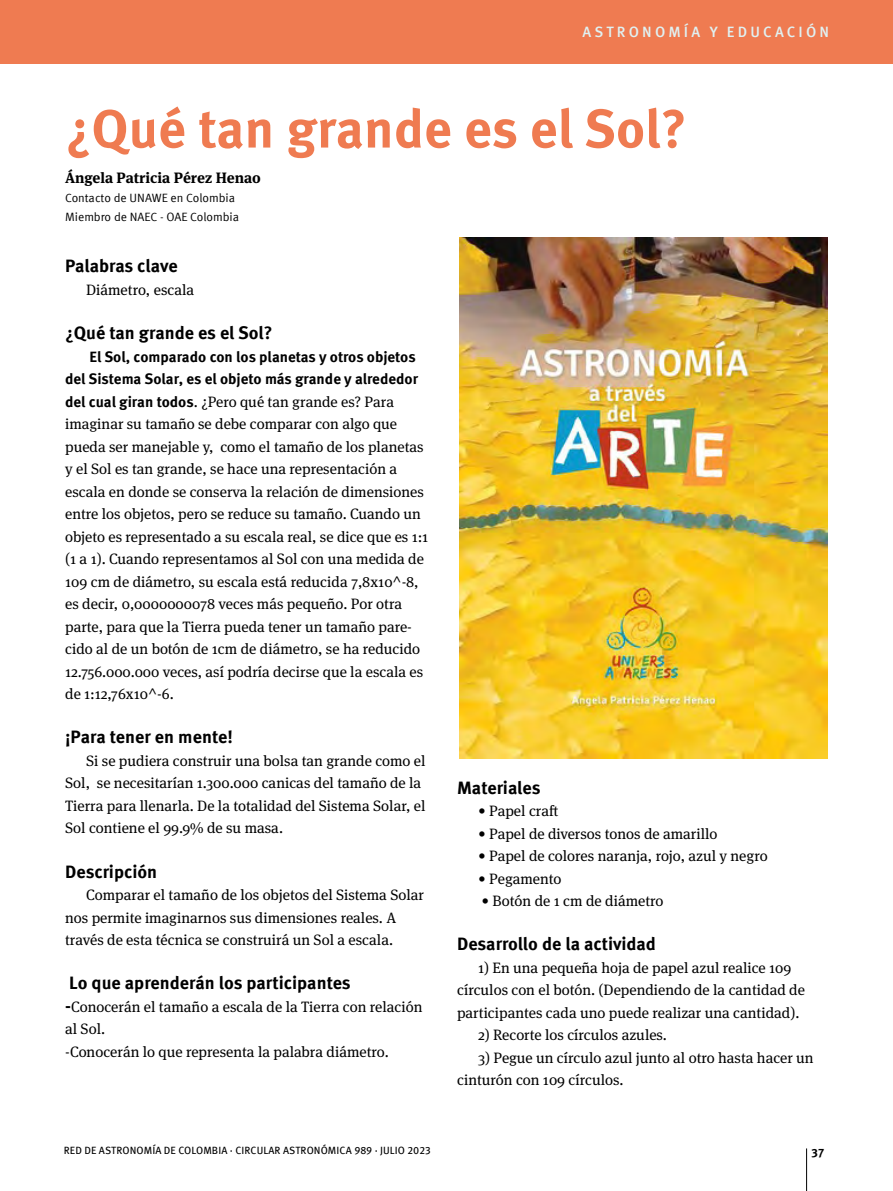
<style>
.page{position:relative;width:893px;height:1191px;background:#fff}
.page>*{position:absolute;margin:0;border:0;box-sizing:border-box;transform-origin:0 0}
.t1{font:700 54px "Meta Pro";color:#ef7b51}
.t2{font:700 18px "Meta Pro";color:#000}
.t3{font:15px/22.5px "Meta Serif Pro";color:#000}
.t4{font:700 15px/22.5px "Meta Pro";color:#000;text-align:right}
.t5{font:700 15px "Meta Serif Pro";color:#000}
.t6{font:500 15px "Meta Pro";letter-spacing:.21em;color:#e0f1f2}
.t7{font:12px/18.9px "Meta Pro";color:#000}
.t8{font:700 12px "Meta Pro";color:#000}
.t9{font:10.5px "Meta Pro";letter-spacing:.01em;color:#000}
.s1{font-family:"Meta Pro";font-weight:700}
.s2{font-family:"Meta Pro";font-weight:700;font-size:18px}
</style>
<div class="page">
<hr style="left:806px;top:1148px;width:1px;height:43px;background:#000">
<div style="left:0;top:0;width:893px;height:64px;background:#ef7b51"></div>
<img style="left:459px;top:237px;width:369px;height:521px">
<p class="t6" style="left:582px;top:21px;width:248px">ASTRONOMÍA Y EDUCACIÓN</p>
<h1 class="t1" style="left:65px;top:87px;width:623px">¿Qué tan grande es el Sol?</h1>
<p class="t5" style="left:65px;top:166px;width:197px">Ángela Patricia Pérez Henao</p>
<p class="t7" style="left:65px;top:188px;width:175px">Contacto de UNAWE en Colombia<br>Miembro de NAEC - OAE Colombia</p>
<p class="t2" style="left:65px;top:252px;width:114px">Palabras clave</p>
<p class="t3" style="left:86px;top:278px;width:110px">Diámetro, escala</p>
<p class="t2" style="left:65px;top:319px;width:209px">¿Qué tan grande es el Sol?</p>
<p class="t4" style="left:65px;top:344px;width:354px">El Sol, comparado con los planetas y otros objetos<br>del Sistema Solar, es el objeto más grande y alrededor</p>
<p class="t3" style="left:65px;top:389px;width:365px"><span class="s1">del cual giran todos</span>. ¿Pero qué tan grande es? Para imaginar su tamaño se debe comparar con algo que pueda ser manejable y, como el tamaño de los planetas y el Sol es tan grande, se hace una representación a escala en donde se conserva la relación de dimensiones entre los objetos, pero se reduce su tamaño. Cuando un objeto es representado a su escala real, se dice que es 1:1 (1 a 1). Cuando representamos al Sol con una medida de 109 cm de diámetro, su escala está reducida 7,8x10^-8, es decir, 0,0000000078 veces más pequeño. Por otra parte, para que la Tierra pueda tener un tamaño pare&shy;cido al de un botón de 1cm de diámetro, se ha reducido 12.756.000.000 veces, así podría decirse que la escala es de 1:12,76x10^-6.</p>
<p class="t2" style="left:65px;top:723px;width:169px">¡Para tener en mente!</p>
<p class="t3" style="left:65px;top:748px;width:362px;text-indent:21px">Si se pudiera construir una bolsa tan grande como el Sol, se necesitarían 1.300.000 canicas del tamaño de la Tierra para llenarla. De la totalidad del Sistema Solar, el Sol contiene el 99.9% de su masa.</p>
<p class="t2" style="left:65px;top:857px;width:94px">Descripción</p>
<p class="t3" style="left:65px;top:882px;width:360px;text-indent:21px">Comparar el tamaño de los objetos del Sistema Solar nos permite imaginarnos sus dimensiones reales. A través de esta técnica se construirá un Sol a escala.</p>
<p class="t2" style="left:69px;top:968px;width:283px">Lo que aprenderán los participantes</p>
<p class="t3" style="left:65px;top:994px;width:359px"><span class="s2">-</span>Conocerán el tamaño a escala de la Tierra con relación al Sol.<br>-Conocerán lo que representa la palabra diámetro.</p>
<p class="t2" style="left:457px;top:773px;width:85px">Materiales</p>
<p class="t3" style="left:478px;top:799px;width:82px">• Papel craft</p>
<p class="t3" style="left:478px;top:821px;width:241px">• Papel de diversos tonos de amarillo</p>
<p class="t3" style="left:478px;top:844px;width:291px">• Papel de colores naranja, rojo, azul y negro</p>
<p class="t3" style="left:478px;top:866px;width:85px">• Pegamento</p>
<p class="t3" style="left:481px;top:889px;width:184px">• Botón de 1 cm de diámetro</p>
<p class="t2" style="left:457px;top:930px;width:200px">Desarrollo de la actividad</p>
<p class="t3" style="left:457px;top:955px;width:349px;text-align:center">1) En una pequeña hoja de papel azul realice 109 círculos con el botón. (Dependiendo de la cantidad de participantes cada uno puede realizar una cantidad).</p>
<p class="t3" style="left:478px;top:1023px;width:190px">2) Recorte los círculos azules.</p>
<p class="t3" style="left:457px;top:1045px;width:358px;text-indent:21px">3) Pegue un círculo azul junto al otro hasta hacer un cinturón con 109 círculos.</p>
<p class="t9" style="left:64px;top:1142px;width:368px">RED DE ASTRONOMÍA DE COLOMBIA · CIRCULAR ASTRONÓMICA 989 · JULIO 2023</p>
<p class="t8" style="left:811px;top:1143px;width:14px">37</p>
</div>
